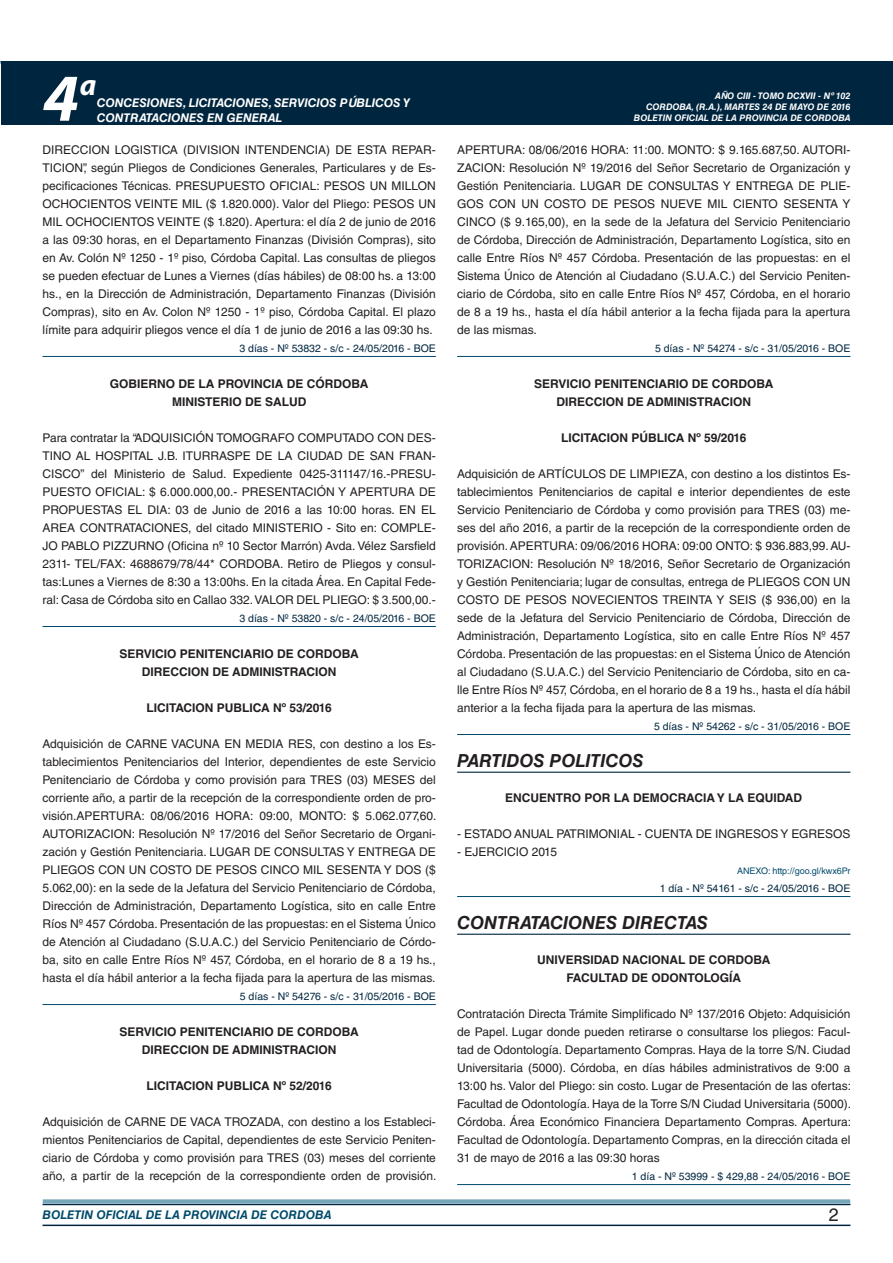
<style>
.page{position:relative;width:893px;height:1263px;background:#fff}
.page>*{position:absolute;margin:0;border:0;box-sizing:border-box;transform-origin:0 0}
.t1{font:italic 700 67.5px "Myriad Pro";color:#fff}
.t2{font:italic 700 30px "Myriad Pro";color:#fff}
.NOMBRE_DE_MINISTERIO{font:italic 700 18px "Helvetica LT Std";color:#231f20}
.t3{font:18px "Helvetica LT Std";color:#231f20}
.TEXTO_BASE{font:12px/18px "Helvetica LT Std";color:#231f20;text-align:justify}
.TEXTO_BASE-2{font:700 12px "Helvetica LT Std";color:#231f20}
.RESUELVE{font:700 12px "Helvetica LT Std";color:#231f20}
.t4{font:italic 700 12px/14.4px "Helvetica LT Std";color:#fff}
.t5{font:italic 700 12px "Helvetica LT Std";color:#004b6c}
.FECHA_DE_VENCIMIENTO{font:10.5px "Helvetica LT Std";color:#00263f}
.t6{font:italic 700 9px/10.8px "Helvetica LT Std";color:#fff;text-align:right}
.ANEXO{font:9px "Helvetica LT Std";color:#004b6c}
</style>
<div class="page">
<hr style="left:43px;top:1224px;width:807px;height:2px;background:#00263f">
<div style="left:42px;top:1198px;width:809px;height:8px;background:#fff;opacity:.75"></div>
<div style="left:1px;top:61px;width:892px;height:64px;background:#00263f"></div>
<hr style="left:43px;top:356px;width:393px;height:1px;background:#004b6c">
<hr style="left:43px;top:626px;width:393px;height:1px;background:#004b6c">
<hr style="left:43px;top:1004px;width:393px;height:1px;background:#004b6c">
<hr style="left:457px;top:356px;width:393px;height:1px;background:#004b6c">
<hr style="left:457px;top:734px;width:393px;height:1px;background:#004b6c">
<hr style="left:457px;top:772px;width:393px;height:1px;background:#00263f">
<hr style="left:457px;top:896px;width:393px;height:1px;background:#004b6c">
<hr style="left:457px;top:934px;width:393px;height:1px;background:#00263f">
<hr style="left:457px;top:1184px;width:393px;height:1px;background:#004b6c">
<h1 class="t1" style="left:43px;top:54px;width:38px">4</h1>
<h2 class="t2" style="left:80px;top:66px;width:18px">a</h2>
<p class="t4" style="left:97px;top:96px;width:315px">CONCESIONES, LICITACIONES, SERVICIOS PÚBLICOS Y<br>CONTRATACIONES EN GENERAL</p>
<p class="TEXTO_BASE" style="left:43px;top:141px;width:395px">DIRECCION LOGISTICA (DIVISION INTENDENCIA) DE ESTA REPAR-TICION”, según Pliegos de Condiciones Generales, Particulares y de Es&shy;pecificaciones Técnicas. PRESUPUESTO OFICIAL: PESOS UN MILLON OCHOCIENTOS VEINTE MIL ($ 1.820.000). Valor del Pliego: PESOS UN MIL OCHOCIENTOS VEINTE ($ 1.820). Apertura: el día 2 de junio de 2016 a las 09:30 horas, en el Departamento Finanzas (División Compras), sito en Av. Colón Nº 1250 - 1º piso, Córdoba Capital. Las consultas de pliegos se pueden efectuar de Lunes a Viernes (días hábiles) de 08:00 hs. a 13:00 hs., en la Dirección de Administración, Departamento Finanzas (División Compras), sito en Av. Colon Nº 1250 - 1º piso, Córdoba Capital. El plazo límite para adquirir pliegos vence el día 1 de junio de 2016 a las 09:30 hs.</p>
<p class="FECHA_DE_VENCIMIENTO" style="left:239px;top:342px;width:198px">3 días - Nº 53832 - s/c - 24/05/2016 - BOE</p>
<p class="RESUELVE" style="left:110px;top:376px;width:260px">GOBIERNO DE LA PROVINCIA DE CÓRDOBA</p>
<p class="RESUELVE" style="left:172px;top:394px;width:136px">MINISTERIO DE SALUD</p>
<p class="TEXTO_BASE" style="left:43px;top:429px;width:395px">Para contratar la “ADQUISICIÓN TOMOGRAFO COMPUTADO CON DES-TINO AL HOSPITAL J.B. ITURRASPE DE LA CIUDAD DE SAN FRAN-CISCO” del Ministerio de Salud. Expediente 0425-311147/16.-PRESU-PUESTO OFICIAL: $ 6.000.000,00.- PRESENTACIÓN Y APERTURA DE PROPUESTAS EL DIA: 03 de Junio de 2016 a las 10:00 horas. EN EL AREA CONTRATACIONES, del citado MINISTERIO - Sito en: COMPLE-JO PABLO PIZZURNO (Oficina nº 10 Sector Marrón) Avda. Vélez Sarsfield 2311- TEL/FAX: 4688679/78/44* CORDOBA. Retiro de Pliegos y consul&shy;tas:Lunes a Viernes de 8:30 a 13:00hs. En la citada Área. En Capital Fede&shy;ral: Casa de Córdoba sito en Callao 332. VALOR DEL PLIEGO: $ 3.500,00.-</p>
<p class="FECHA_DE_VENCIMIENTO" style="left:239px;top:612px;width:198px">3 días - Nº 53820 - s/c - 24/05/2016 - BOE</p>
<p class="TEXTO_BASE-2" style="left:120px;top:646px;width:241px">SERVICIO PENITENCIARIO DE CORDOBA</p>
<p class="TEXTO_BASE-2" style="left:142px;top:664px;width:196px">DIRECCION DE ADMINISTRACION</p>
<p class="TEXTO_BASE-2" style="left:147px;top:700px;width:187px">LICITACION PUBLICA Nº 53/2016</p>
<p class="TEXTO_BASE" style="left:43px;top:735px;width:396px">Adquisición de CARNE VACUNA EN MEDIA RES, con destino a los Es&shy;tablecimientos Penitenciarios del Interior, dependientes de este Servicio Penitenciario de Córdoba y como provisión para TRES (03) MESES del corriente año, a partir de la recepción de la correspondiente orden de pro&shy;visión.APERTURA: 08/06/2016 HORA: 09:00, MONTO: $ 5.062.077,60.<br>AUTORIZACION: Resolución Nº 17/2016 del Señor Secretario de Organi&shy;zación y Gestión Penitenciaria. LUGAR DE CONSULTAS Y ENTREGA DE PLIEGOS CON UN COSTO DE PESOS CINCO MIL SESENTA Y DOS ($ 5.062,00): en la sede de la Jefatura del Servicio Penitenciario de Córdoba, Dirección de Administración, Departamento Logística, sito en calle Entre Ríos Nº 457 Córdoba. Presentación de las propuestas: en el Sistema Único de Atención al Ciudadano (S.U.A.C.) del Servicio Penitenciario de Córdo&shy;ba, sito en calle Entre Ríos Nº 457, Córdoba, en el horario de 8 a 19 hs., hasta el día hábil anterior a la fecha fijada para la apertura de las mismas.</p>
<p class="FECHA_DE_VENCIMIENTO" style="left:240px;top:990px;width:197px">5 días - Nº 54276 - s/c - 31/05/2016 - BOE</p>
<p class="TEXTO_BASE-2" style="left:120px;top:1024px;width:241px">SERVICIO PENITENCIARIO DE CORDOBA</p>
<p class="TEXTO_BASE-2" style="left:142px;top:1042px;width:196px">DIRECCION DE ADMINISTRACION</p>
<p class="TEXTO_BASE-2" style="left:147px;top:1078px;width:187px">LICITACION PUBLICA Nº 52/2016</p>
<p class="TEXTO_BASE" style="left:43px;top:1113px;width:396px">Adquisición de CARNE DE VACA TROZADA, con destino a los Estableci&shy;mientos Penitenciarios de Capital, dependientes de este Servicio Peniten&shy;ciario de Córdoba y como provisión para TRES (03) meses del corriente año, a partir de la recepción de la correspondiente orden de provisión.</p>
<p class="t6" style="left:646px;top:91px;width:206px">AÑO CIII - TOMO DCXVII - Nº 102<br>CORDOBA, (R.A.), MARTES 24 DE MAYO DE 2016</p>
<p class="t6" style="left:634px;top:112px;width:218px">BOLETIN OFICIAL DE LA PROVINCIA DE CORDOBA</p>
<p class="TEXTO_BASE" style="left:457px;top:141px;width:395px">APERTURA: 08/06/2016 HORA: 11:00. MONTO: $ 9.165.687,50. AUTORI-ZACION: Resolución Nº 19/2016 del Señor Secretario de Organización y Gestión Penitenciaria. LUGAR DE CONSULTAS Y ENTREGA DE PLIE-GOS CON UN COSTO DE PESOS NUEVE MIL CIENTO SESENTA Y CINCO ($ 9.165,00), en la sede de la Jefatura del Servicio Penitenciario de Córdoba, Dirección de Administración, Departamento Logística, sito en calle Entre Ríos Nº 457 Córdoba. Presentación de las propuestas: en el Sistema Único de Atención al Ciudadano (S.U.A.C.) del Servicio Peniten&shy;ciario de Córdoba, sito en calle Entre Ríos Nº 457, Córdoba, en el horario de 8 a 19 hs., hasta el día hábil anterior a la fecha fijada para la apertura de las mismas.</p>
<p class="FECHA_DE_VENCIMIENTO" style="left:655px;top:342px;width:197px">5 días - Nº 54274 - s/c - 31/05/2016 - BOE</p>
<p class="RESUELVE" style="left:534px;top:376px;width:241px">SERVICIO PENITENCIARIO DE CORDOBA</p>
<p class="RESUELVE" style="left:557px;top:394px;width:196px">DIRECCION DE ADMINISTRACION</p>
<p class="RESUELVE" style="left:561px;top:430px;width:187px">LICITACION PÚBLICA Nº 59/2016</p>
<p class="TEXTO_BASE" style="left:457px;top:465px;width:395px">Adquisición de ARTÍCULOS DE LIMPIEZA, con destino a los distintos Es&shy;tablecimientos Penitenciarios de capital e interior dependientes de este Servicio Penitenciario de Córdoba y como provisión para TRES (03) me&shy;ses del año 2016, a partir de la recepción de la correspondiente orden de provisión. APERTURA: 09/06/2016 HORA: 09:00 ONTO: $ 936.883,99. AU-TORIZACION: Resolución Nº 18/2016, Señor Secretario de Organización y Gestión Penitenciaria; lugar de consultas, entrega de PLIEGOS CON UN</p>
<p class="TEXTO_BASE" style="left:457px;top:591px;width:395px">COSTO DE PESOS NOVECIENTOS TREINTA Y SEIS ($ 936,00) en la sede de la Jefatura del Servicio Penitenciario de Córdoba, Dirección de Administración, Departamento Logística, sito en calle Entre Ríos Nº 457<br>Córdoba. Presentación de las propuestas: en el Sistema Único de Atención al Ciudadano (S.U.A.C.) del Servicio Penitenciario de Córdoba, sito en ca&shy;lle Entre Ríos Nº 457, Córdoba, en el horario de 8 a 19 hs., hasta el día hábil anterior a la fecha fijada para la apertura de las mismas.</p>
<p class="FECHA_DE_VENCIMIENTO" style="left:654px;top:720px;width:198px">5 días - Nº 54262 - s/c - 31/05/2016 - BOE</p>
<p class="NOMBRE_DE_MINISTERIO" style="left:457px;top:750px;width:188px">PARTIDOS POLITICOS</p>
<p class="RESUELVE" style="left:505px;top:790px;width:298px">ENCUENTRO POR LA DEMOCRACIA Y LA EQUIDAD</p>
<p class="TEXTO_BASE" style="left:457px;top:825px;width:395px">- ESTADO ANUAL PATRIMONIAL - CUENTA DE INGRESOS Y EGRESOS</p>
<p class="TEXTO_BASE" style="left:457px;top:843px;width:101px">- EJERCICIO 2015</p>
<p class="ANEXO" style="left:737px;top:865px;width:115px">ANEXO: http://goo.gl/kwx6Pr</p>
<p class="FECHA_DE_VENCIMIENTO" style="left:660px;top:882px;width:192px">1 día - Nº 54161 - s/c - 24/05/2016 - BOE</p>
<p class="NOMBRE_DE_MINISTERIO" style="left:457px;top:912px;width:252px">CONTRATACIONES DIRECTAS</p>
<p class="TEXTO_BASE-2" style="left:537px;top:952px;width:235px">UNIVERSIDAD NACIONAL DE CORDOBA</p>
<p class="TEXTO_BASE-2" style="left:566px;top:970px;width:176px">FACULTAD DE ODONTOLOGÍA</p>
<p class="TEXTO_BASE" style="left:457px;top:1005px;width:396px">Contratación Directa Trámite Simplificado Nº 137/2016 Objeto: Adquisición de Papel. Lugar donde pueden retirarse o consultarse los pliegos: Facul&shy;tad de Odontología. Departamento Compras. Haya de la torre S/N. Ciudad Universitaria (5000). Córdoba, en días hábiles administrativos de 9:00 a 13:00 hs. Valor del Pliego: sin costo. Lugar de Presentación de las ofertas:<br>Facultad de Odontología. Haya de la Torre S/N Ciudad Universitaria (5000).<br>Córdoba. Área Económico Financiera Departamento Compras. Apertura:<br>Facultad de Odontología. Departamento Compras, en la dirección citada el 31 de mayo de 2016 a las 09:30 horas</p>
<p class="FECHA_DE_VENCIMIENTO" style="left:632px;top:1170px;width:220px">1 día - Nº 53999 - $ 429,88 - 24/05/2016 - BOE</p>
<p class="t5" style="left:43px;top:1208px;width:290px">BOLETIN OFICIAL DE LA PROVINCIA DE CORDOBA</p>
<p class="t3" style="left:829px;top:1204px;width:12px">2</p>
</div>
